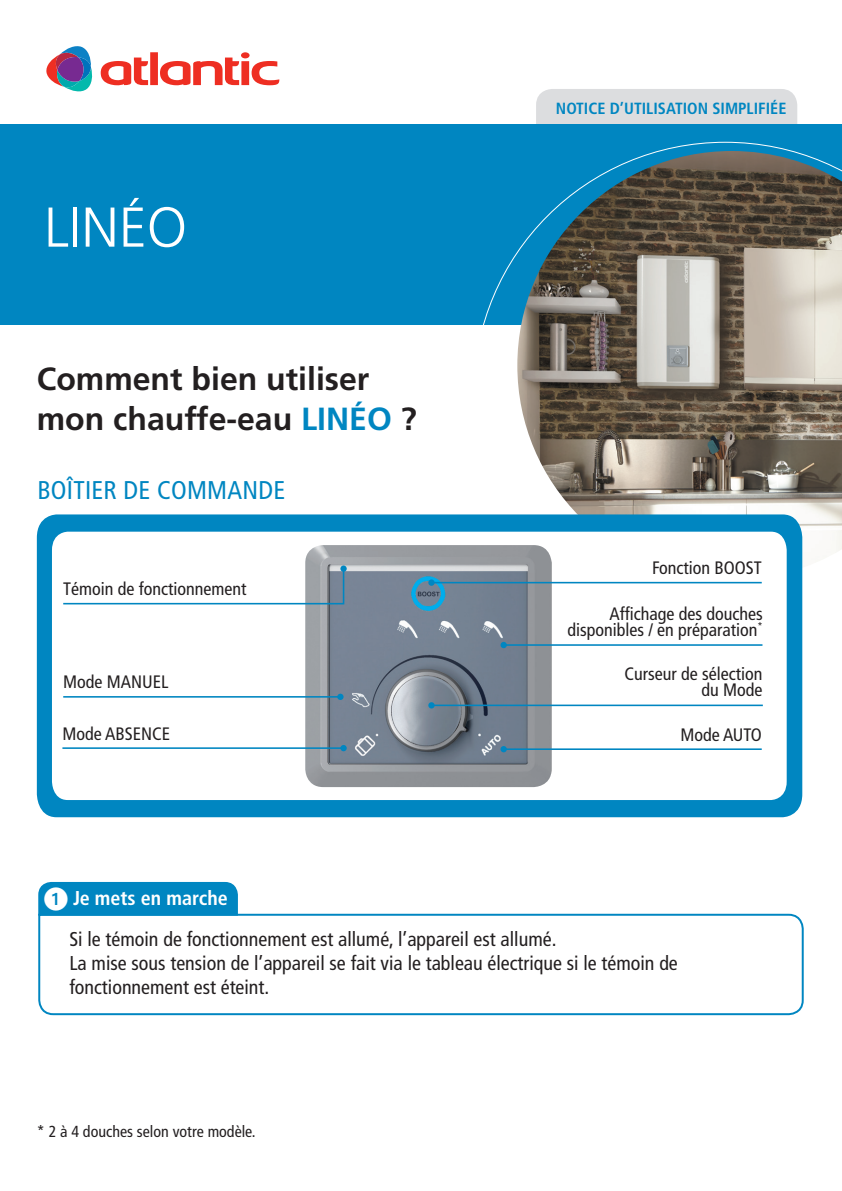
<style>
.page{position:relative;width:842px;height:1191px;background:#fff}
.page>*{position:absolute;margin:0;border:0;box-sizing:border-box;transform-origin:0 0}
.t1{font:300 56px "Frutiger";color:#fff}
.t2{font:700 32px/39.8px "Frutiger";color:#231f20}
.t3{font:condensed 25.6px "Frutiger";letter-spacing:.01em;color:#0086c1}
.t4{font:condensed 20px/41px "Frutiger";color:#231f20}
.t5{font:condensed 18px/16px "Frutiger";color:#231f20;text-align:right}
.t6{font:700 condensed 16.2px "Frutiger";color:#0086c1}
.t7{font:condensed 16px "Frutiger";color:#231f20}
.s1{color:#0086c1}
.s2{font-family:"European Pi One";font-stretch:normal;font-size:23.8px;color:#fff}
.s3{font-weight:700;color:#fff}
</style>
<div class="page">
<div style="left:536px;top:89px;width:261px;height:57px;background:#dcdddf;border-radius:16px"></div>
<div style="left:0;top:124px;width:842px;height:205px;background:#0086c1"></div>
<div style="left:0;top:325px;width:842px;height:293px;background:#fff"></div>
<svg style="left:46px;top:46px;width:47px;height:45px"></svg>
<svg style="left:101px;top:52px;width:178px;height:33px"></svg>
<div style="left:38px;top:881px;width:200px;height:31px;background:#0086c1"></div>
<svg style="left:38px;top:912px;width:766px;height:104px"></svg>
<img style="left:517px;top:151px;width:325px;height:429px">
<div style="left:37px;top:514px;width:765px;height:303px;background:#0086c1"></div>
<svg style="left:52px;top:531px;width:735px;height:269px"></svg>
<img style="left:305px;top:545px;width:246px;height:242px">
<hr style="left:431px;top:582px;width:331px;height:1px;background:#0086c1">
<div style="left:428px;top:579px;width:7px;height:7px;background:#0086c1;border-radius:50%"></div>
<hr style="left:504px;top:748px;width:258px;height:2px;background:#0086c1">
<div style="left:500px;top:746px;width:7px;height:6px;background:#0086c1;border-radius:50%"></div>
<hr style="left:504px;top:644px;width:258px;height:2px;background:#0086c1">
<div style="left:500px;top:642px;width:7px;height:6px;background:#0086c1;border-radius:50%"></div>
<hr style="left:431px;top:704px;width:332px;height:2px;background:#0086c1">
<div style="left:428px;top:702px;width:7px;height:6px;background:#0086c1;border-radius:50%"></div>
<hr style="left:63px;top:696px;width:277px;height:1px;background:#0086c1">
<div style="left:337px;top:693px;width:7px;height:7px;background:#0086c1;border-radius:50%"></div>
<svg style="left:62px;top:567px;width:283px;height:38px"></svg>
<div style="left:340px;top:565px;width:7px;height:7px;background:#0086c1;border-radius:50%"></div>
<hr style="left:62px;top:747px;width:282px;height:2px;background:#0086c1">
<div style="left:340px;top:745px;width:7px;height:6px;background:#0086c1;border-radius:50%"></div>
<h1 class="t1" style="left:44px;top:196px;width:145px">LINÉO</h1>
<h2 class="t2" style="left:37px;top:359px;width:381px">Comment bien utiliser mon chauffe-eau <span class="s1">LINÉO</span> ?</h2>
<p class="t3" style="left:37px;top:475px;width:249px">BOÎTIER DE COMMANDE</p>
<p class="t5" style="left:63px;top:580px;width:185px">Témoin de fonctionnement</p>
<p class="t5" style="left:63px;top:674px;width:107px">Mode MANUEL</p>
<p class="t5" style="left:62px;top:725px;width:109px">Mode ABSENCE</p>
<p class="t6" style="left:556px;top:99px;width:232px">NOTICE D’UTILISATION SIMPLIFIÉE</p>
<p class="t5" style="left:652px;top:560px;width:111px">Fonction BOOST</p>
<p class="t5" style="left:567px;top:605px;width:197px">Affichage des douches disponibles / en préparation<sup>*</sup></p>
<p class="t5" style="left:624px;top:666px;width:139px">Curseur de sélection du Mode</p>
<p class="t5" style="left:680px;top:727px;width:83px">Mode AUTO</p>
<p class="t4" style="left:69px;top:877px;width:489px;text-indent:-25px"><span class="s2">1</span> <span class="s3">Je mets en marche<br></span>Si le témoin de fonctionnement est allumé, l’appareil est allumé.</p>
<p class="t4" style="left:69px;top:951px;width:610px;line-height:24px">La mise sous tension de l’appareil se fait via le tableau électrique si le témoin de fonctionnement est éteint.</p>
<p class="t7" style="left:37px;top:1122px;width:220px">* 2 à 4 douches selon votre modèle.</p>
</div>
